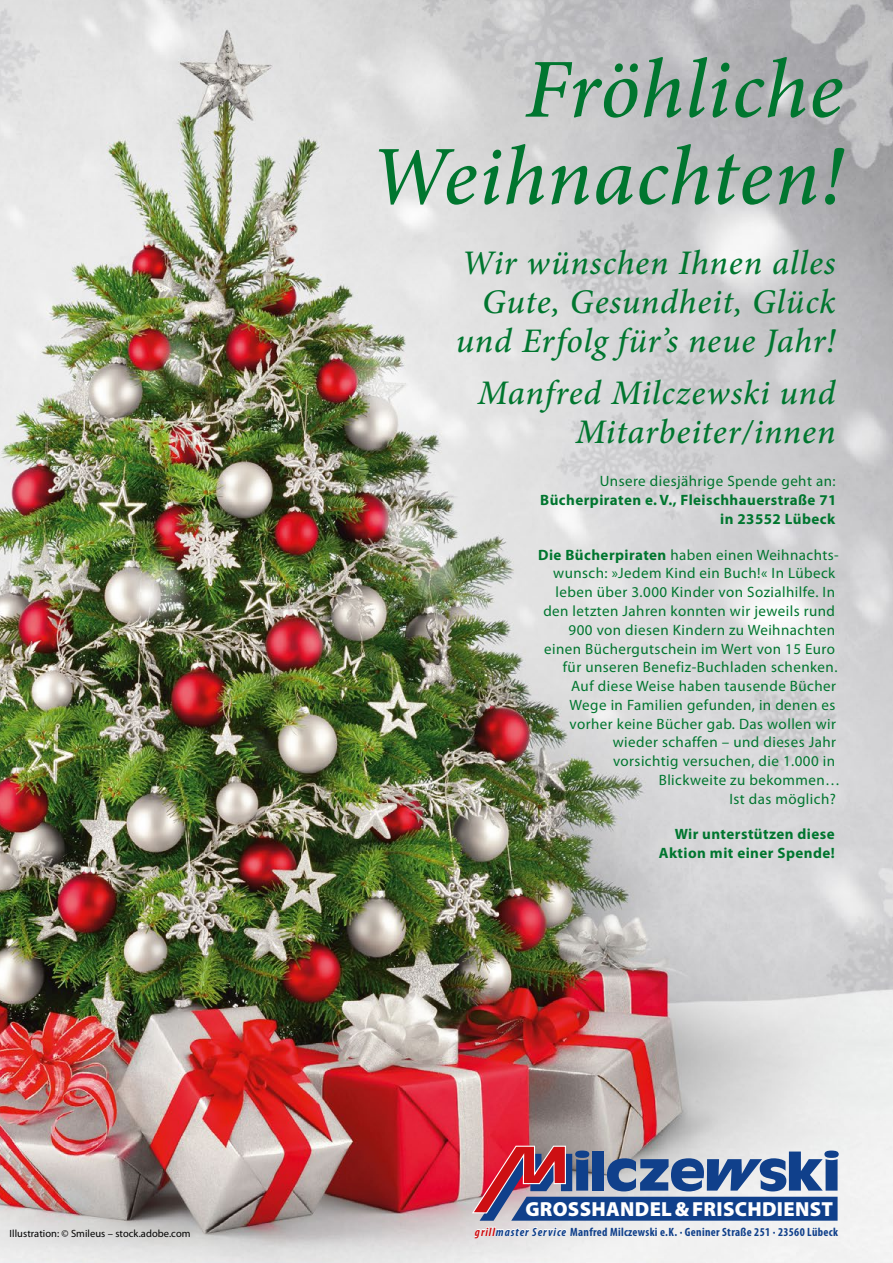
<style>
.page{position:relative;width:893px;height:1263px;background:#fff}
.page>*{position:absolute;margin:0;border:0;box-sizing:border-box;transform-origin:0 0}
.t1{font:italic 500 84px/87px "Minion Pro";letter-spacing:.01em;color:#00762f;text-align:right}
.t2{font:italic 500 34.5px/39px "Minion Pro";letter-spacing:.02em;color:#00762f;text-align:right}
.t3{font:900 20.4px "Myriad Pro";letter-spacing:.015em;color:#fff}
.t4{font:15px "Myriad Pro";letter-spacing:.03em;color:#00762f}
.t5{font:700 15px/18.8px "Myriad Pro";letter-spacing:.03em;color:#00762f;text-align:right}
.t6{font:700 condensed 12px "Myriad Pro";letter-spacing:.025em;color:#10408b}
.t7{font:10.5px "Myriad Pro";letter-spacing:.005em;color:#000}
.s1{font-weight:700}
.s2{font-style:italic;color:#cd1013}
.s3{font-style:italic}
</style>
<div class="page">
<img style="left:0;top:0;width:893px;height:1263px">
<svg style="left:471px;top:1145px;width:368px;height:98px"></svg>
<p class="t7" style="left:10px;top:1227px;width:182px">Illustration: © Smileus – stock.adobe.com</p>
<h1 class="t1" style="left:370px;top:46px;width:475px">Fröhliche<br>Weihnachten!</h1>
<h2 class="t2" style="left:456px;top:243px;width:381px">Wir wünschen Ihnen alles<br>Gute, Gesundheit, Glück und Erfolg für’s neue Jahr!</h2>
<h2 class="t2" style="left:478px;top:373px;width:359px">Manfred Milczewski und<br>Mitarbeiter/innen</h2>
<p class="t4" style="left:600px;top:472px;width:237px">Unsere diesjährige Spende geht an:</p>
<p class="t5" style="left:540px;top:491px;width:298px">Bücherpiraten e.V., Fleischhauerstraße 71 in 23552 Lübeck</p>
<p class="t4" style="left:538px;top:545px;width:302px"><span class="s1">Die Bücherpiraten</span> haben einen Weihnachts-</p>
<p class="t4" style="left:553px;top:564px;width:284px">wunsch: »Jedem Kind ein Buch!« In Lübeck</p>
<p class="t4" style="left:555px;top:583px;width:281px">leben über 3.000 Kinder von Sozialhilfe. In</p>
<p class="t4" style="left:543px;top:602px;width:293px">den letzten Jahren konnten wir jeweils rund</p>
<p class="t4" style="left:569px;top:620px;width:268px">900 von diesen Kindern zu Weihnachten</p>
<p class="t4" style="left:544px;top:639px;width:292px">einen Büchergutschein im Wert von 15 Euro</p>
<p class="t4" style="left:563px;top:658px;width:276px">für unseren Benefiz-Buchladen schenken.</p>
<p class="t4" style="left:571px;top:677px;width:266px">Auf diese Weise haben tausende Bücher</p>
<p class="t4" style="left:570px;top:695px;width:267px">Wege in Familien gefunden, in denen es</p>
<p class="t4" style="left:569px;top:714px;width:268px">vorher keine Bücher gab. Das wollen wir</p>
<p class="t4" style="left:613px;top:733px;width:225px">wieder schaffen – und dieses Jahr</p>
<p class="t4" style="left:613px;top:752px;width:223px">vorsichtig versuchen, die 1.000 in</p>
<p class="t4" style="left:659px;top:770px;width:183px">Blickweite zu bekommen…</p>
<p class="t4" style="left:729px;top:789px;width:108px">Ist das möglich?</p>
<p class="t5" style="left:659px;top:825px;width:177px">Wir unterstützen diese<br>Aktion mit einer Spende!</p>
<h3 class="t3" style="left:525px;top:1195px;width:309px">GROSSHANDEL&amp;FRISCHDIENST</h3>
<p class="t6" style="left:475px;top:1225px;width:364px"><span class="s2">grill</span><span class="s3">master Service</span> Manfred Milczewski e.K. · Geniner Straße 251 · 23560 Lübeck</p>
</div>
